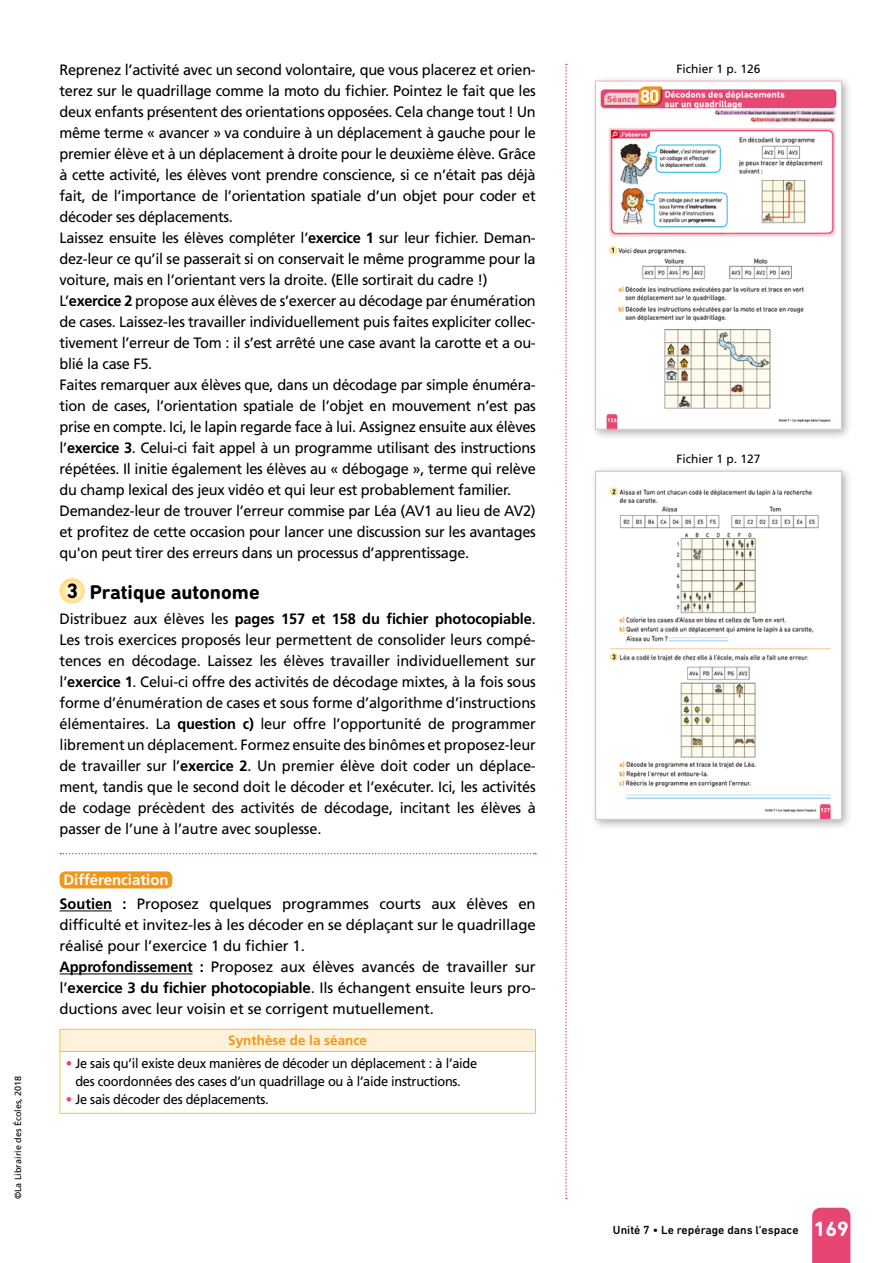
<style>
.page{position:relative;width:893px;height:1263px;background:#fff}
.page>*{position:absolute;margin:0;border:0;box-sizing:border-box;transform-origin:0 0}
.t1{font:700 21px "DIN Next Rounded LT Pro";color:#fff}
.t2{font:700 20.25px "DIN Next Rounded LT Pro";color:#000}
.t3{font:15px/21px "Frutiger LT Std";letter-spacing:-.02em;color:#000}
.t4{font:13.5px/18px "Frutiger LT Std";letter-spacing:-.02em;color:#000;text-align:center;scale:.95 1}
.t5{font:700 13.5px "Frutiger LT Std";color:#f39517}
.t6{font:500 12px "DIN Next Rounded LT Pro";color:#000}
.t7{font:12px "Frutiger LT Std";color:#000}
.t8{font:9px "Frutiger LT Std";color:#000}
.s1{font-weight:700}
.s2{font-size:21px}
.s3{font-weight:700;color:#fff}
.s4{color:#e74673}
</style>
<div class="page">
<div style="left:812px;top:1208px;width:38px;height:55px;background:#e74673"></div>
<svg style="left:565px;top:64px;width:2px;height:1135px"></svg>
<div style="left:590px;top:76px;width:263px;height:364px;background:#000;opacity:.3"></div>
<img style="left:597px;top:83px;width:243px;height:345px">
<div style="left:595px;top:81px;width:247px;height:349px;border:1px solid #f4afb9"></div>
<div style="left:590px;top:466px;width:263px;height:364px;background:#000;opacity:.3"></div>
<img style="left:597px;top:473px;width:243px;height:345px">
<div style="left:595px;top:471px;width:247px;height:349px;border:1px solid #f4afb9"></div>
<svg style="left:60px;top:853px;width:476px;height:1px"></svg>
<hr style="left:60px;top:910px;width:52px;height:1px;background:#000">
<hr style="left:60px;top:973px;width:133px;height:1px;background:#000">
<svg style="left:60px;top:578px;width:25px;height:26px"></svg>
<div style="left:60px;top:871px;width:112px;height:17px;background:#f39517;border-radius:6px"></div>
<div style="left:60px;top:1029px;width:475px;height:22px;background:#fff2dd"></div>
<hr style="left:60px;top:1029px;width:476px;height:1px;background:#fabd43">
<svg style="left:60px;top:1030px;width:1px;height:21px"></svg>
<svg style="left:535px;top:1030px;width:1px;height:21px"></svg>
<hr style="left:60px;top:1051px;width:476px;height:1px;background:#fabd43">
<hr style="left:60px;top:1052px;width:1px;height:61px;background:#fabd43">
<hr style="left:535px;top:1052px;width:1px;height:61px;background:#fabd43">
<hr style="left:60px;top:1113px;width:476px;height:1px;background:#fabd43">
<p class="t8" style="left:13px;top:1199px;width:125px;rotate:-90deg">©La Librairie des Écoles, 2018</p>
<p class="t3" style="left:60px;top:59px;width:478px">Reprenez l’activité avec un second volontaire, que vous placerez et orien&shy;terez sur le quadrillage comme la moto du fichier. Pointez le fait que les deux enfants présentent des orientations opposées. Cela change tout ! Un même terme « avancer » va conduire à un déplacement à gauche pour le premier élève et à un déplacement à droite pour le deuxième élève. Grâce à cette activité, les élèves vont prendre conscience, si ce n’était pas déjà fait, de l’importance de l’orientation spatiale d’un objet pour coder et décoder ses déplacements.<br>Laissez ensuite les élèves compléter l’<span class="s1">exercice 1</span> sur leur fichier. Deman&shy;dez-leur ce qu’il se passerait si on conservait le même programme pour la voiture, mais en l’orientant vers la droite. (Elle sortirait du cadre !)<br>L’<span class="s1">exercice 2</span> propose aux élèves de s’exercer au décodage par énumération de cases. Laissez-les travailler individuellement puis faites expliciter collec&shy;tivement l’erreur de Tom : il s’est arrêté une case avant la carotte et a ou&shy;blié la case F5.<br>Faites remarquer aux élèves que, dans un décodage par simple énuméra&shy;tion de cases, l’orientation spatiale de l’objet en mouvement n’est pas prise en compte. Ici, le lapin regarde face à lui. Assignez ensuite aux élèves l’<span class="s1">exercice 3</span>. Celui-ci fait appel à un programme utilisant des instructions répétées. Il initie également les élèves au « débogage », terme qui relève du champ lexical des jeux vidéo et qui leur est probablement familier.<br>Demandez-leur de trouver l’erreur commise par Léa (AV1 au lieu de AV2) et profitez de cette occasion pour lancer une discussion sur les avantages qu'on peut tirer des erreurs dans un processus d’apprentissage.</p>
<h2 class="t2" style="left:66px;top:580px;width:195px"><span class="s2">3</span> Pratique autonome</h2>
<p class="t3" style="left:60px;top:609px;width:478px;text-align:justify">Distribuez aux élèves les <span class="s1">pages 157 et 158 du fichier photocopiable</span>.<br>Les trois exercices proposés leur permettent de consolider leurs compé&shy;tences en décodage. Laissez les élèves travailler individuellement sur l’<span class="s1">exercice 1</span>. Celui-ci offre des activités de décodage mixtes, à la fois sous forme d’énumération de cases et sous forme d’algorithme d’instructions élémentaires. La <span class="s1">question c)</span> leur offre l’opportunité de programmer librement un déplacement. Formez ensuite des binômes et proposez-leur de travailler sur l’<span class="s1">exercice 2</span>. Un premier élève doit coder un déplace&shy;ment, tandis que le second doit le décoder et l’exécuter. Ici, les activités de codage précèdent des activités de décodage, incitant les élèves à passer de l’une à l’autre avec souplesse.</p>
<p class="t3" style="left:60px;top:868px;width:478px;line-height:24.2px"><span class="s3">Différenciation<br></span><span class="s1">Soutien :</span> Proposez quelques programmes courts aux élèves en</p>
<p class="t3" style="left:60px;top:915px;width:478px">difficulté et invitez-les à les décoder en se déplaçant sur le quadrillage réalisé pour l’exercice 1 du fichier 1.<br><span class="s1">Approfondissement :</span> Proposez aux élèves avancés de travailler sur l’<span class="s1">exercice 3 du fichier photocopiable</span>. Ils échangent ensuite leurs pro&shy;ductions avec leur voisin et se corrigent mutuellement.</p>
<p class="t5" style="left:228px;top:1033px;width:140px">Synthèse de la séance</p>
<p class="t4" style="left:66px;top:1054px;width:434px"><span class="s4">•</span> Je sais qu’il existe deux manières de décoder un déplacement : à l’aide des coordonnées des cases d’un quadrillage ou à l’aide instructions.</p>
<p class="t4" style="left:66px;top:1090px;width:215px"><span class="s4">•</span> Je sais décoder des déplacements.</p>
<p class="t7" style="left:676px;top:62px;width:86px">Fichier 1 p. 126</p>
<p class="t7" style="left:676px;top:452px;width:86px">Fichier 1 p. 127</p>
<p class="t6" style="left:613px;top:1223px;width:187px">Unité 7 • Le repérage dans l’espace</p>
<h1 class="t1" style="left:814px;top:1217px;width:37px">169</h1>
</div>
